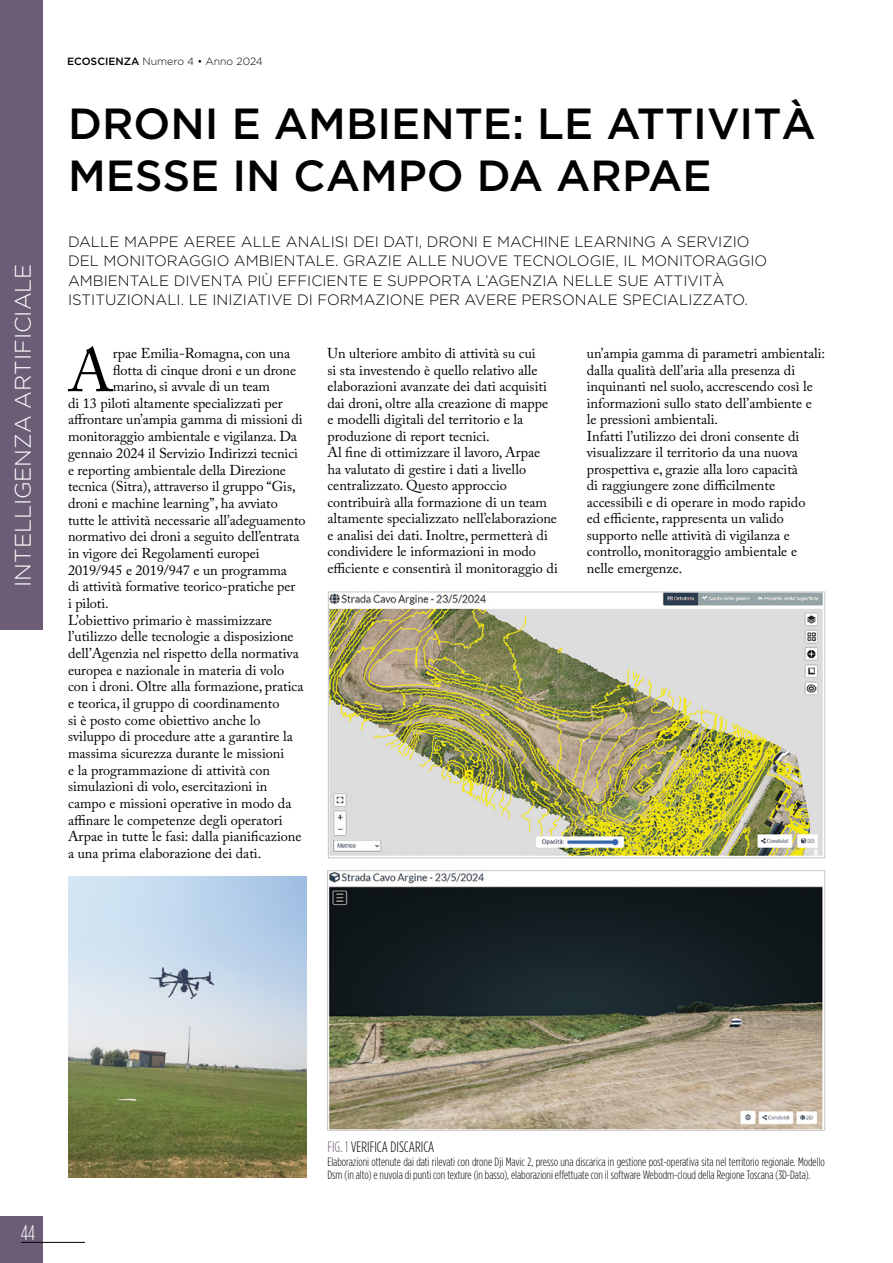
<style>
.page{position:relative;width:893px;height:1263px;background:#fff}
.page>*{position:absolute;margin:0;border:0;box-sizing:border-box;transform-origin:0 0}
.testo_primo_paragrafo{font:60.6px "Adobe Caslon Pro";color:#000}
.Titolo_articolo{font:500 43.5px/52.5px "Gotham HTF";color:#000}
.t1{font:300 22.5px "Gotham HTF";color:#fff}
.t2{font:300 condensed 21px "Gotham HTF";color:#fff}
.Sottotitolo_articolo{font:300 15px/19.5px "Gotham HTF";color:#000}
.Grafico_Dida_-_Titolo_sotto{font:300 condensed 15px "Gotham HTF";color:#000}
.testo_principale{font:14.25px/16.5px "Adobe Caslon Pro";color:#000}
.testo_primo_paragrafo-2{font:14.25px "Adobe Caslon Pro";letter-spacing:-.005em;color:#000}
.Grafico_Dida_-_Testo{font:300 condensed 12px/13.5px "Gotham HTF";color:#000}
.t3{font:300 10.5px "Gotham HTF";color:#000}
.s1{font-weight:500}
.s2{color:#6b5d76}
</style>
<div class="page">
<div style="left:0;top:1216px;width:43px;height:47px;background:#6b5d76"></div>
<hr style="left:21px;top:1242px;width:64px;height:1px;background:#000">
<div style="left:0;top:0;width:43px;height:629px;background:#6b5d76"></div>
<img style="left:330px;top:594px;width:493px;height:262px">
<div style="left:328px;top:592px;width:497px;height:266px;border:1px solid #c6c6c6"></div>
<img style="left:329px;top:872px;width:494px;height:256px">
<div style="left:327px;top:870px;width:498px;height:260px;border:1px solid #c6c6c6"></div>
<img style="left:68px;top:876px;width:238px;height:302px">
<h3 class="t1" style="left:11px;top:587px;width:325px;rotate:-90deg">INTELLIGENZA ARTIFICIALE</h3>
<p class="t3" style="left:67px;top:56px;width:197px"><span class="s1">ECOSCIENZA</span> Numero 4 • Anno 2024</p>
<p class="Titolo_articolo" style="left:68px;top:96px;width:749px">DRONI E AMBIENTE: LE ATTIVITÀ<br>MESSE IN CAMPO DA ARPAE</p>
<p class="Sottotitolo_articolo" style="left:68px;top:231px;width:701px">DALLE MAPPE AEREE ALLE ANALISI DEI DATI, DRONI E MACHINE LEARNING A SERVIZIO DEL MONITORAGGIO AMBIENTALE. GRAZIE ALLE NUOVE TECNOLOGIE, IL MONITORAGGIO AMBIENTALE DIVENTA PIÙ EFFICIENTE E SUPPORTA L’AGENZIA NELLE SUE ATTIVITÀ ISTITUZIONALI. LE INIZIATIVE DI FORMAZIONE PER AVERE PERSONALE SPECIALIZZATO.</p>
<p class="testo_primo_paragrafo" style="left:68px;top:335px;width:47px">A</p>
<p class="testo_primo_paragrafo-2" style="left:113px;top:345px;width:179px">rpae Emilia-Romagna, con una</p>
<p class="testo_primo_paragrafo-2" style="left:113px;top:361px;width:185px">flotta di cinque droni e un drone</p>
<p class="testo_primo_paragrafo-2" style="left:113px;top:378px;width:159px">marino, si avvale di un team</p>
<p class="testo_primo_paragrafo-2" style="left:68px;top:394px;width:216px">di 13 piloti altamente specializzati per</p>
<p class="testo_primo_paragrafo-2" style="left:68px;top:411px;width:236px">affrontare un’ampia gamma di missioni di</p>
<p class="testo_primo_paragrafo-2" style="left:68px;top:428px;width:230px">monitoraggio ambientale e vigilanza. Da</p>
<p class="testo_primo_paragrafo-2" style="left:68px;top:445px;width:231px">gennaio 2024 il Servizio Indirizzi tecnici</p>
<p class="testo_primo_paragrafo-2" style="left:68px;top:461px;width:219px">e reporting ambientale della Direzione</p>
<p class="testo_primo_paragrafo-2" style="left:68px;top:478px;width:229px">tecnica (Sitra), attraverso il gruppo “Gis,</p>
<p class="testo_primo_paragrafo-2" style="left:68px;top:495px;width:211px">droni e machine learning”, ha avviato</p>
<p class="testo_primo_paragrafo-2" style="left:68px;top:511px;width:239px">tutte le attività necessarie all’adeguamento</p>
<p class="testo_primo_paragrafo-2" style="left:68px;top:528px;width:233px">normativo dei droni a seguito dell’entrata</p>
<p class="testo_primo_paragrafo-2" style="left:68px;top:545px;width:193px">in vigore dei Regolamenti europei</p>
<p class="testo_primo_paragrafo-2" style="left:68px;top:561px;width:220px">2019/945 e 2019/947 e un programma</p>
<p class="testo_primo_paragrafo-2" style="left:68px;top:578px;width:229px">di attività formative teorico-pratiche per</p>
<p class="testo_primo_paragrafo-2" style="left:68px;top:595px;width:42px">i piloti.</p>
<p class="testo_principale" style="left:68px;top:611px;width:237px">L’obiettivo primario è massimizzare l’utilizzo delle tecnologie a disposizione dell’Agenzia nel rispetto della normativa europea e nazionale in materia di volo con i droni. Oltre alla formazione, pratica e teorica, il gruppo di coordinamento<br>si è posto come obiettivo anche lo sviluppo di procedure atte a garantire la massima sicurezza durante le missioni<br>e la programmazione di attività con simulazioni di volo, esercitazioni in campo e missioni operative in modo da affinare le competenze degli operatori Arpae in tutte le fasi: dalla pianificazione a una prima elaborazione dei dati.</p>
<p class="testo_principale" style="left:327px;top:345px;width:222px">Un ulteriore ambito di attività su cui<br>si sta investendo è quello relativo alle elaborazioni avanzate dei dati acquisiti dai droni, oltre alla creazione di mappe e modelli digitali del territorio e la produzione di report tecnici.</p>
<p class="testo_principale" style="left:327px;top:444px;width:232px">Al fine di ottimizzare il lavoro, Arpae<br>ha valutato di gestire i dati a livello centralizzato. Questo approccio contribuirà alla formazione di un team altamente specializzato nell’elaborazione e analisi dei dati. Inoltre, permetterà di condividere le informazioni in modo efficiente e consentirà il monitoraggio di</p>
<p class="testo_principale" style="left:587px;top:345px;width:240px">un’ampia gamma di parametri ambientali: dalla qualità dell’aria alla presenza di inquinanti nel suolo, accrescendo così le informazioni sullo stato dell’ambiente e<br>le pressioni ambientali.</p>
<p class="testo_principale" style="left:587px;top:427px;width:220px">Infatti l’utilizzo dei droni consente di visualizzare il territorio da una nuova prospettiva e, grazie alla loro capacità di raggiungere zone difficilmente accessibili e di operare in modo rapido ed efficiente, rappresenta un valido supporto nelle attività di vigilanza e controllo, monitoraggio ambientale e nelle emergenze.</p>
<h3 class="t2" style="left:21px;top:1221px;width:16px">44</h3>
<p class="Grafico_Dida_-_Titolo_sotto" style="left:327px;top:1139px;width:108px"><span class="s2">FIG. 1</span> VERIFICA DISCARICA</p>
<p class="Grafico_Dida_-_Testo" style="left:327px;top:1155px;width:499px">Elaborazioni ottenute dai dati rilevati con drone Dji Mavic 2, presso una discarica in gestione post-operativa sita nel territorio regionale. Modello<br>Dsm (in alto) e nuvola di punti con texture (in basso), elaborazioni effettuate con il software Webodm-cloud della Regione Toscana (3D-Data).</p>
</div>
